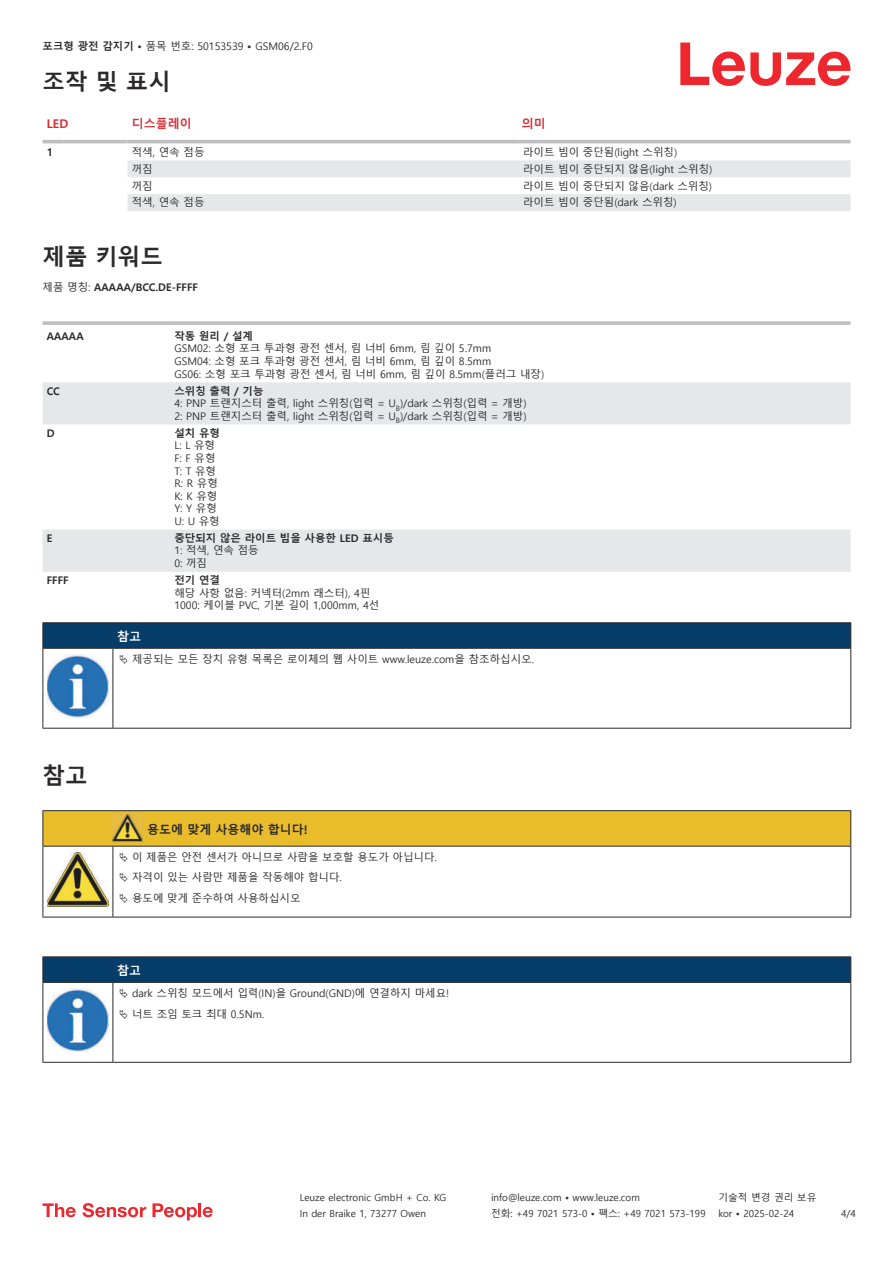
<style>
.page{position:relative;width:893px;height:1263px;background:#fff}
.page>*{position:absolute;margin:0;border:0;box-sizing:border-box;transform-origin:0 0}
.t1{font:700 22.5px "Malgun Gothic";color:#2b292a}
.t2{font:700 12px "Malgun Gothic";color:#2b292a}
.t3{font:700 12px "Malgun Gothic";color:#db2a30}
.t4{font:700 12px "Malgun Gothic";color:#fff}
.t5{font:10.5px/12.6px "Malgun Gothic";color:#2b292a}
.t6{font:700 10.5px "Malgun Gothic";color:#2b292a}
.t7{font:9.75px "Malgun Gothic";color:#2b292a}
.s1{font-weight:700}
.s2{font-weight:400}
</style>
<div class="page">
<svg style="left:680px;top:43px;width:170px;height:43px"></svg>
<svg style="left:43px;top:143px;width:807px;height:68px"></svg>
<svg style="left:128px;top:160px;width:722px;height:51px"></svg>
<hr style="left:43px;top:140px;width:21px;height:3px;background:#bdbfc1">
<hr style="left:64px;top:140px;width:64px;height:3px;background:#bdbfc1">
<hr style="left:128px;top:140px;width:391px;height:3px;background:#bdbfc1">
<hr style="left:519px;top:140px;width:331px;height:3px;background:#bdbfc1">
<svg style="left:43px;top:382px;width:807px;height:190px"></svg>
<svg style="left:43px;top:321px;width:127px;height:4px"></svg>
<svg style="left:170px;top:321px;width:680px;height:4px;background:#c3c5c7"></svg>
<svg style="left:43px;top:1203px;width:33px;height:14px"></svg>
<svg style="left:83px;top:1203px;width:63px;height:14px"></svg>
<svg style="left:153px;top:1203px;width:44px;height:17px"></svg>
<hr style="left:198px;top:1203px;width:3px;height:14px;background:#ed272d">
<svg style="left:203px;top:1207px;width:10px;height:10px"></svg>
<svg style="left:44px;top:649px;width:806px;height:79px"></svg>
<hr style="left:43px;top:622px;width:70px;height:1px;background:#2b292a">
<hr style="left:43px;top:648px;width:70px;height:1px;background:#2b292a">
<hr style="left:113px;top:622px;width:738px;height:1px;background:#2b292a">
<svg style="left:43px;top:623px;width:808px;height:25px;background:#063c67"></svg>
<hr style="left:113px;top:648px;width:738px;height:1px;background:#2b292a">
<hr style="left:43px;top:649px;width:1px;height:75px;background:#2b292a">
<hr style="left:113px;top:649px;width:1px;height:75px;background:#2b292a">
<hr style="left:850px;top:649px;width:1px;height:75px;background:#2b292a">
<hr style="left:43px;top:728px;width:70px;height:1px;background:#2b292a">
<hr style="left:113px;top:728px;width:738px;height:1px;background:#2b292a">
<img style="left:47px;top:655px;width:61px;height:62px">
<div style="left:115px;top:649px;width:734px;height:20px;background:#fff"></div>
<hr style="left:43px;top:810px;width:70px;height:1px;background:#2b292a">
<hr style="left:113px;top:810px;width:30px;height:1px;background:#2b292a">
<hr style="left:143px;top:810px;width:708px;height:1px;background:#2b292a">
<hr style="left:43px;top:917px;width:70px;height:1px;background:#2b292a">
<hr style="left:113px;top:917px;width:30px;height:1px;background:#2b292a">
<hr style="left:143px;top:917px;width:708px;height:1px;background:#2b292a">
<svg style="left:44px;top:1024px;width:806px;height:38px"></svg>
<hr style="left:43px;top:956px;width:70px;height:1px;background:#2b292a">
<hr style="left:113px;top:956px;width:738px;height:1px;background:#2b292a">
<hr style="left:43px;top:983px;width:1px;height:75px;background:#2b292a">
<hr style="left:113px;top:983px;width:1px;height:75px;background:#2b292a">
<hr style="left:850px;top:983px;width:1px;height:75px;background:#2b292a">
<hr style="left:43px;top:1062px;width:70px;height:1px;background:#2b292a">
<hr style="left:113px;top:1062px;width:738px;height:1px;background:#2b292a">
<img style="left:47px;top:1024px;width:61px;height:27px">
<svg style="left:43px;top:811px;width:808px;height:106px"></svg>
<svg style="left:43px;top:957px;width:808px;height:67px"></svg>
<p class="t5" style="left:43px;top:40px;width:272px"><span class="s1">포크형 광전 감지기 •</span> 품목 번호: 50153539 <span class="s1">•</span> GSM06/2.F0</p>
<h1 class="t1" style="left:43px;top:69px;width:130px">조작 및 표시</h1>
<p class="t3" style="left:47px;top:117px;width:23px">LED</p>
<p class="t3" style="left:132px;top:116px;width:61px">디스플레이</p>
<p class="t3" style="left:522px;top:116px;width:25px">의미</p>
<p class="t6" style="left:47px;top:146px;width:8px">1</p>
<p class="t5" style="left:132px;top:146px;width:74px">적색, 연속 점등</p>
<p class="t5" style="left:523px;top:146px;width:156px">라이트 빔이 중단됨(light 스위칭)</p>
<p class="t5" style="left:132px;top:163px;width:22px">꺼짐</p>
<p class="t5" style="left:523px;top:163px;width:191px">라이트 빔이 중단되지 않음(light 스위칭)</p>
<p class="t5" style="left:132px;top:180px;width:22px">꺼짐</p>
<p class="t5" style="left:523px;top:180px;width:190px">라이트 빔이 중단되지 않음(dark 스위칭)</p>
<p class="t5" style="left:132px;top:197px;width:74px">적색, 연속 점등</p>
<p class="t5" style="left:523px;top:197px;width:155px">라이트 빔이 중단됨(dark 스위칭)</p>
<h1 class="t1" style="left:43px;top:244px;width:122px">제품 키워드</h1>
<p class="t6" style="left:43px;top:281px;width:157px"><span class="s2">제품 명칭:</span> AAAAA/BCC.DE-FFFF</p>
<p class="t6" style="left:47px;top:330px;width:38px">AAAAA</p>
<p class="t6" style="left:174px;top:330px;width:80px">작동 원리 / 설계</p>
<p class="t5" style="left:174px;top:343px;width:371px">GSM02: 소형 포크 투과형 광전 센서, 림 너비 6mm, 림 깊이 5.7mm<br>GSM04: 소형 포크 투과형 광전 센서, 림 너비 6mm, 림 깊이 8.5mm<br>GS06: 소형 포크 투과형 광전 센서, 림 너비 6mm, 림 깊이 8.5mm(플러그 내장)</p>
<p class="t6" style="left:47px;top:385px;width:15px">CC</p>
<p class="t5" style="left:174px;top:385px;width:354px"><span class="s1">스위칭 출력 / 기능<br></span>4: PNP 트랜지스터 출력, light 스위칭(입력 = U<sub>B</sub>)/dark 스위칭(입력 = 개방)<br>2: PNP 트랜지스터 출력, light 스위칭(입력 = U<sub>B</sub>)/dark 스위칭(입력 = 개방)</p>
<p class="t6" style="left:47px;top:427px;width:9px">D</p>
<p class="t6" style="left:174px;top:427px;width:47px">설치 유형</p>
<p class="t5" style="left:174px;top:439px;width:47px">L: L 유형<br>F: F 유형<br>T: T 유형<br>R: R 유형<br>K: K 유형<br>Y: Y 유형<br>U: U 유형</p>
<p class="t6" style="left:47px;top:532px;width:7px">E</p>
<p class="t6" style="left:174px;top:532px;width:221px">중단되지 않은 라이트 빔을 사용한 LED 표시등</p>
<p class="t5" style="left:174px;top:544px;width:86px">1: 적색, 연속 점등<br>0: 꺼짐</p>
<p class="t6" style="left:47px;top:574px;width:24px">FFFF</p>
<p class="t6" style="left:174px;top:574px;width:47px">전기 연결</p>
<p class="t5" style="left:174px;top:587px;width:206px">해당 사항 없음: 커넥터(2mm 래스터), 4핀<br>1000: 케이블 PVC, 기본 길이 1,000mm, 4선</p>
<p class="t4" style="left:117px;top:629px;width:25px">참고</p>
<p class="t5" style="left:132px;top:653px;width:403px">제공되는 모든 장치 유형 목록은 로이체의 웹 사이트 www.leuze.com을 참조하십시오.</p>
<h1 class="t1" style="left:43px;top:762px;width:46px">참고</h1>
<p class="t2" style="left:147px;top:822px;width:162px">용도에 맞게 사용해야 합니다!</p>
<p class="t5" style="left:132px;top:847px;width:306px;line-height:20.2px">이 제품은 안전 센서가 아니므로 사람을 보호할 용도가 아닙니다. 자격이 있는 사람만 제품을 작동해야 합니다.<br>용도에 맞게 준수하여 사용하십시오</p>
<p class="t4" style="left:117px;top:963px;width:25px">참고</p>
<p class="t5" style="left:132px;top:983px;width:319px;line-height:20.2px">dark 스위칭 모드에서 입력(IN)을 Ground(GND)에 연결하지 마세요! 너트 조임 토크 최대 0.5Nm.</p>
<p class="t7" style="left:300px;top:1192px;width:148px">Leuze electronic GmbH + Co. KG</p>
<p class="t7" style="left:491px;top:1192px;width:150px">info@leuze.com • www.leuze.com</p>
<p class="t7" style="left:718px;top:1192px;width:100px">기술적 변경 권리 보유</p>
<p class="t7" style="left:300px;top:1208px;width:128px">In der Braike 1, 73277 Owen</p>
<p class="t7" style="left:491px;top:1208px;width:216px">전화: +49 7021 573-0 • 팩스: +49 7021 573-199</p>
<p class="t7" style="left:718px;top:1208px;width:77px">kor • 2025-02-24</p>
<p class="t7" style="left:841px;top:1208px;width:16px">4/4</p>
</div>
